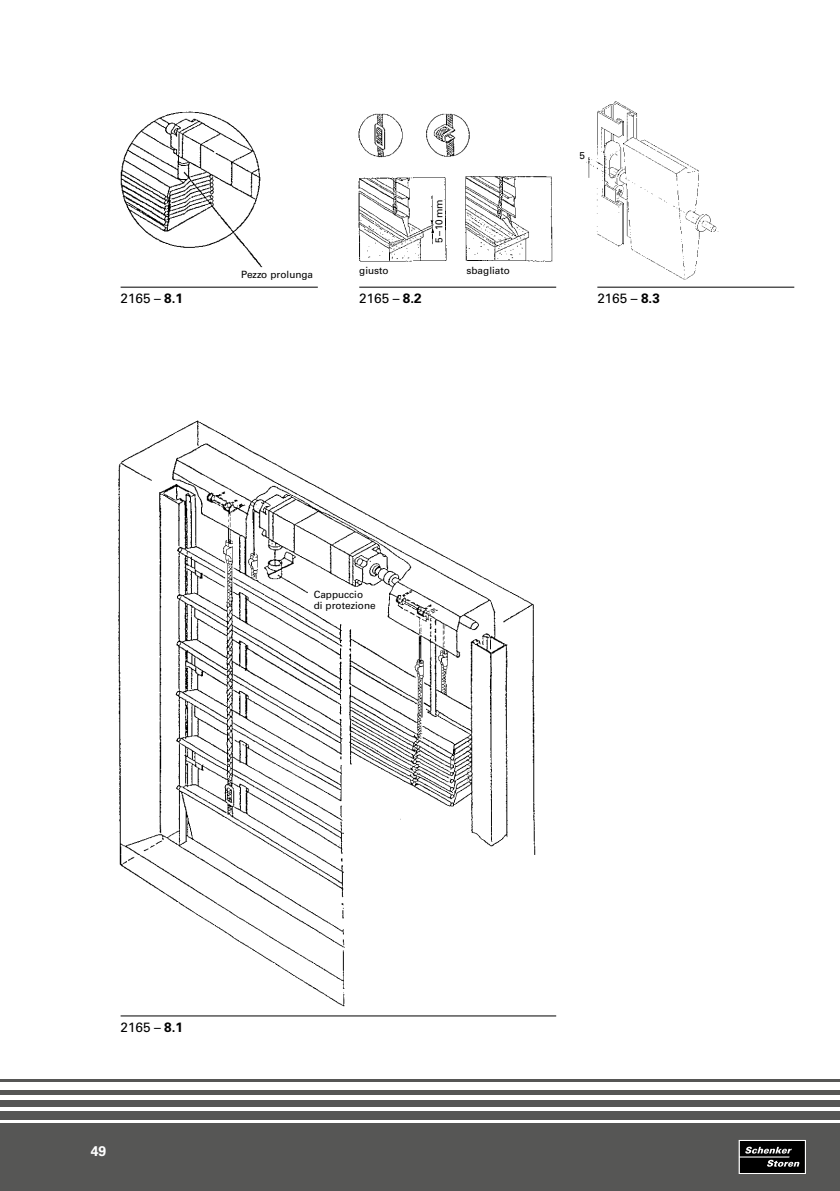
<style>
.page{position:relative;width:840px;height:1191px;background:#fff}
.page>*{position:absolute;margin:0;border:0;box-sizing:border-box;transform-origin:0 0}
.t1{font:700 14px "Univers LT Std";color:#fff}
.t2{font:13.6px "Univers LT Std";letter-spacing:.005em;color:#000}
.t3{font:10px/10.4px "Univers LT Std";color:#000}
.s1{font-weight:700}
</style>
<div class="page">
<hr style="left:120px;top:1015px;width:436px;height:1px;background:#000">
<img style="left:120px;top:111px;width:197px;height:177px">
<img style="left:118px;top:420px;width:432px;height:597px">
<hr style="left:597px;top:287px;width:196px;height:1px;background:#000">
<img style="left:586px;top:101px;width:133px;height:179px">
<hr style="left:359px;top:287px;width:197px;height:1px;background:#000">
<img style="left:358px;top:176px;width:197px;height:111px">
<img style="left:358px;top:113px;width:112px;height:45px">
<div style="left:0;top:1110px;width:839px;height:9px;background:#565655"></div>
<div style="left:0;top:1100px;width:839px;height:6px;background:#565655"></div>
<hr style="left:0;top:1090px;width:839px;height:4px;background:#565655">
<hr style="left:0;top:1079px;width:839px;height:2px;background:#565655">
<div style="left:0;top:1123px;width:839px;height:68px;background:#565655"></div>
<svg style="left:740px;top:1142px;width:63px;height:30px;background:#272727"></svg>
<div style="left:738px;top:1140px;width:67px;height:34px;border:1px solid #fff"></div>
<h2 class="t2" style="left:120px;top:290px;width:64px">2165 – <span class="s1">8.1</span></h2>
<p class="t3" style="left:241px;top:269px;width:73px">Pezzo prolunga</p>
<p class="t3" style="left:433px;top:243px;width:45px;rotate:-90deg">5–10mm</p>
<p class="t3" style="left:359px;top:265px;width:31px">giusto</p>
<p class="t3" style="left:466px;top:265px;width:45px">sbagliato</p>
<h2 class="t2" style="left:359px;top:290px;width:64px">2165 – <span class="s1">8.2</span></h2>
<p class="t3" style="left:579px;top:150px;width:7px">5</p>
<h2 class="t2" style="left:597px;top:290px;width:64px">2165 – <span class="s1">8.3</span></h2>
<p class="t3" style="left:313px;top:589px;width:63px">Cappuccio<br>di protezione</p>
<h2 class="t2" style="left:120px;top:1019px;width:64px">2165 – <span class="s1">8.1</span></h2>
<h1 class="t1" style="left:91px;top:1142px;width:17px">49</h1>
</div>
